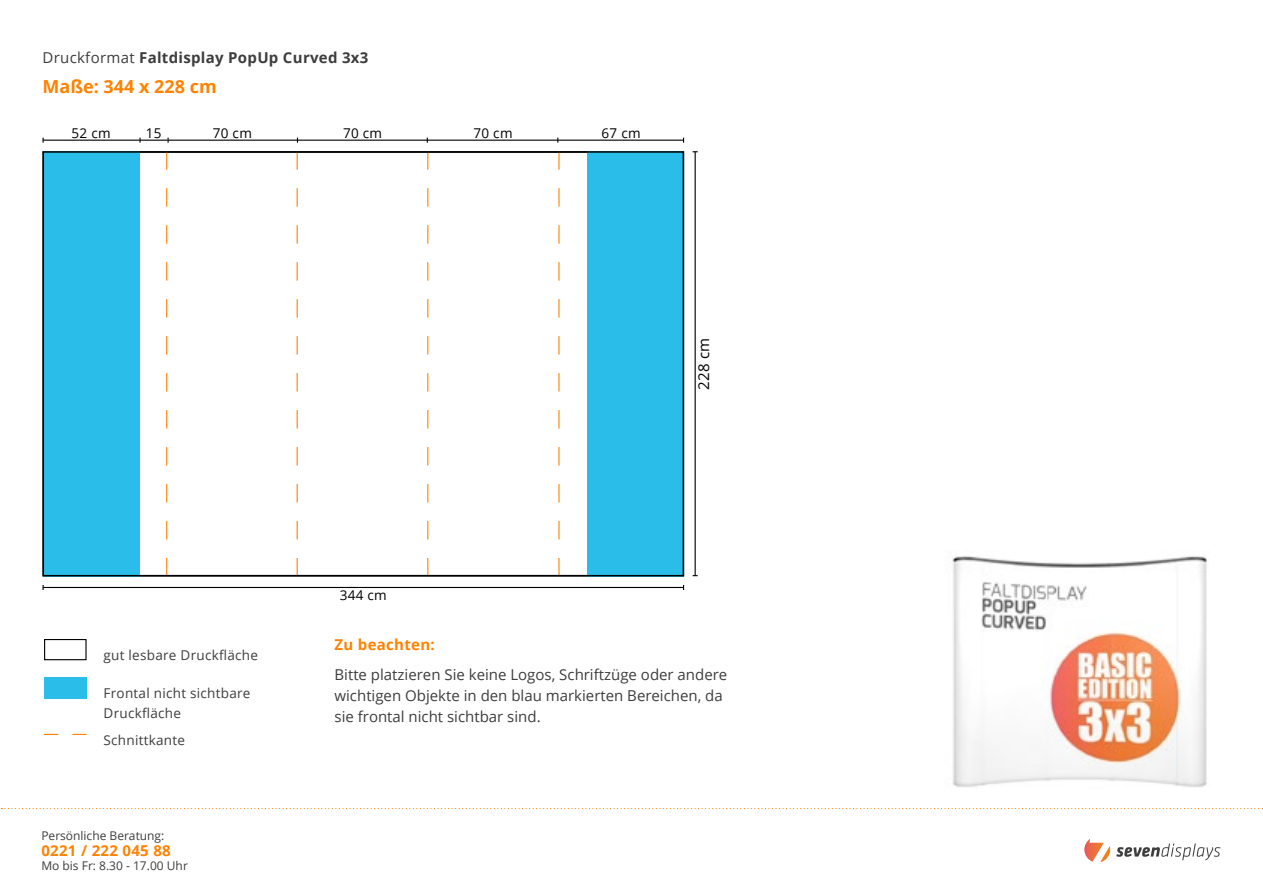
<style>
.page{position:relative;width:1263px;height:893px;background:#fff}
.page>*{position:absolute;margin:0;border:0;box-sizing:border-box;transform-origin:0 0}
.t1{font:700 18px "Open Sans";color:#ff8200}
.t2{font:15px/21px "Open Sans";color:#3d3d3d}
.t3{font:700 15px "Open Sans";letter-spacing:.02em;color:#3d3d3d}
.t4{font:700 15px "Open Sans";letter-spacing:.02em;color:#ff8200}
.t5{font:15px "Open Sans";color:#000}
.t6{font:13.5px/19.5px "Open Sans";letter-spacing:.02em;color:#3d3d3d}
.t7{font:13.5px "Open Sans";letter-spacing:.02em;color:#000}
.t8{font:12px "Open Sans";color:#3d3d3d}
.s1{font-weight:400}
</style>
<div class="page">
<svg style="left:2px;top:808px;width:1261px;height:1px"></svg>
<svg style="left:1084px;top:839px;width:26px;height:23px"></svg>
<svg style="left:1116px;top:843px;width:104px;height:17px"></svg>
<hr style="left:43px;top:140px;width:97px;height:1px;background:#000">
<hr style="left:558px;top:140px;width:125px;height:1px;background:#000">
<hr style="left:168px;top:140px;width:129px;height:1px;background:#000">
<svg style="left:139px;top:138px;width:30px;height:5px"></svg>
<hr style="left:297px;top:140px;width:130px;height:1px;background:#000">
<hr style="left:428px;top:140px;width:130px;height:1px;background:#000">
<hr style="left:43px;top:587px;width:640px;height:1px;background:#000">
<hr style="left:695px;top:152px;width:1px;height:424px;background:#000">
<img style="left:952px;top:556px;width:255px;height:231px">
<div style="left:43px;top:151px;width:96px;height:425px;background:#2abde9"></div>
<div style="left:587px;top:151px;width:97px;height:425px;background:#2abde9"></div>
<svg style="left:558px;top:154px;width:1px;height:419px"></svg>
<svg style="left:166px;top:154px;width:1px;height:419px"></svg>
<svg style="left:297px;top:154px;width:1px;height:419px"></svg>
<svg style="left:427px;top:154px;width:1px;height:419px"></svg>
<div style="left:43px;top:151px;width:641px;height:425px;border:2px solid #000"></div>
<div style="left:44px;top:677px;width:43px;height:21px;background:#2abde9"></div>
<div style="left:44px;top:639px;width:43px;height:21px;border:1px solid #000"></div>
<svg style="left:44px;top:734px;width:43px;height:1px"></svg>
<p class="t3" style="left:43px;top:46px;width:327px"><span class="s1">Druckformat</span> Faltdisplay PopUp Curved 3x3</p>
<p class="t1" style="left:43px;top:74px;width:176px">Maße: 344 x 228 cm</p>
<p class="t7" style="left:213px;top:123px;width:41px">70 cm</p>
<p class="t7" style="left:343px;top:123px;width:41px">70 cm</p>
<p class="t7" style="left:473px;top:123px;width:41px">70 cm</p>
<p class="t7" style="left:72px;top:123px;width:41px">52 cm</p>
<p class="t7" style="left:146px;top:123px;width:17px">15</p>
<p class="t7" style="left:602px;top:123px;width:41px">67 cm</p>
<p class="t5" style="left:693px;top:390px;width:54px;rotate:-90deg">228 cm</p>
<p class="t7" style="left:340px;top:586px;width:49px">344 cm</p>
<p class="t6" style="left:104px;top:645px;width:156px">gut lesbare Druckfläche</p>
<p class="t6" style="left:104px;top:683px;width:148px">Frontal nicht sichtbare<br>Druckfläche</p>
<p class="t6" style="left:104px;top:730px;width:83px">Schnittkante</p>
<p class="t8" style="left:41px;top:828px;width:125px">Persönliche Beratung:</p>
<p class="t8" style="left:41px;top:857px;width:148px">Mo bis Fr: 8.30 - 17.00 Uhr</p>
<p class="t4" style="left:41px;top:840px;width:131px">0221 / 222 045 88</p>
<p class="t4" style="left:334px;top:634px;width:102px">Zu beachten:</p>
<p class="t2" style="left:334px;top:664px;width:394px">Bitte platzieren Sie keine Logos, Schriftzüge oder andere wichtigen Objekte in den blau markierten Bereichen, da sie frontal nicht sichtbar sind.</p>
</div>
